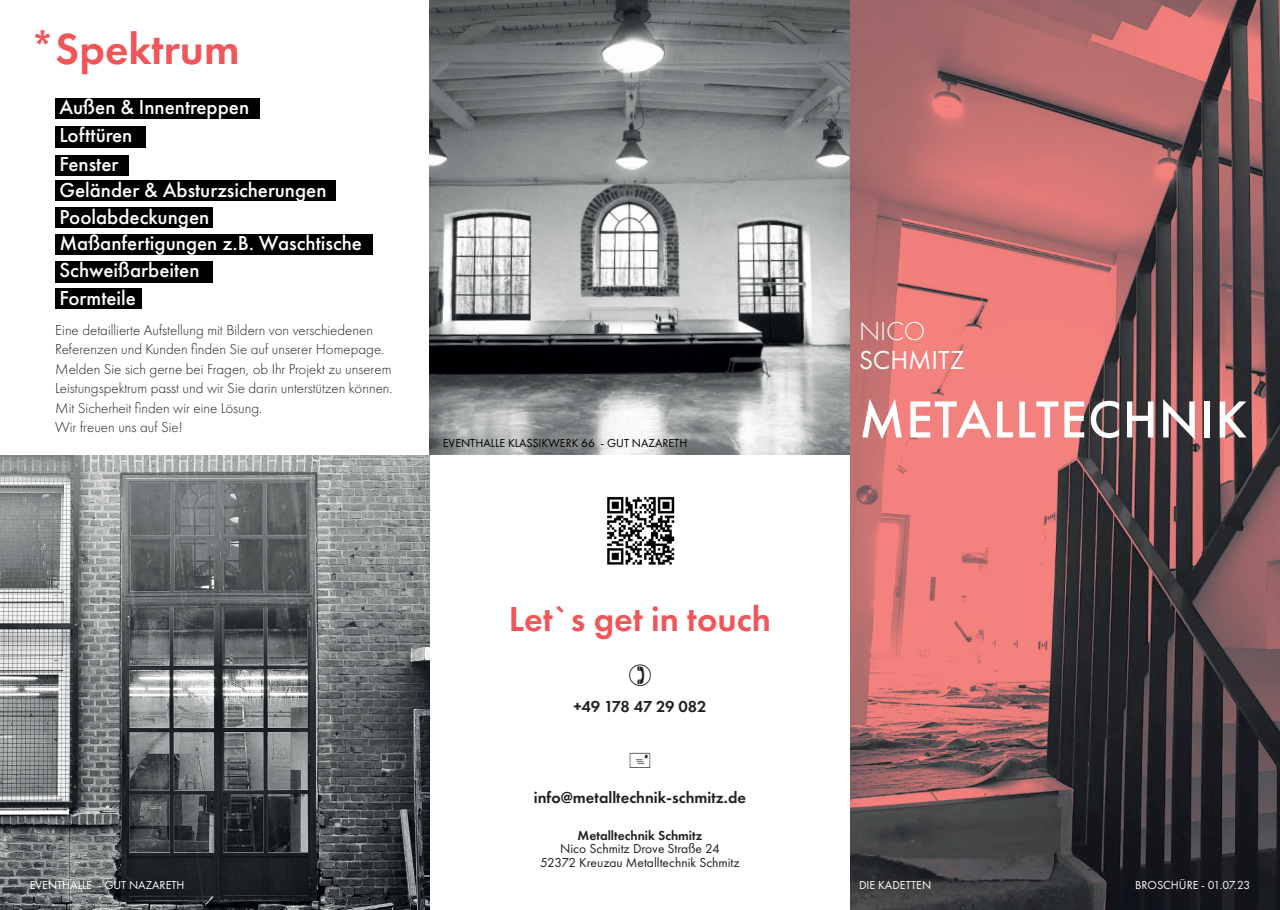
<style>
.page{position:relative;width:1280px;height:910px;background:#fff}
.page>*{position:absolute;margin:0;border:0;box-sizing:border-box;transform-origin:0 0}
.t1{font:500 54px "Futura PT";letter-spacing:.02em;color:#fff}
.t2{font:600 45px "Futura PT";color:#f05558}
.t3{font:600 36px "Futura PT";color:#f05558}
.t4{font:27px "Futura PT";color:#fff}
.t5{font:300 27px "Futura PT";color:#fff}
.t6{font:500 21px/27px "Futura PT";color:#fff}
.t7{font:600 16.5px "Futura PT";color:#231f20}
.t8{font:300 15px/19.5px "Futura PT";color:#231f20}
.t9{font:13.5px/13.5px "Futura PT";color:#231f20;text-align:center}
.t10{font:600 13.5px "Futura PT";color:#231f20}
.t11{font:12px "Futura PT";color:#fff}
.t12{font:12px "Futura PT";color:#000}
</style>
<div class="page">
<div style="left:55px;top:98px;width:204px;height:20px;background:#000"></div>
<div style="left:55px;top:126px;width:91px;height:22px;background:#000"></div>
<div style="left:55px;top:155px;width:74px;height:20px;background:#000"></div>
<div style="left:55px;top:181px;width:281px;height:20px;background:#000"></div>
<div style="left:55px;top:207px;width:158px;height:21px;background:#000"></div>
<div style="left:55px;top:234px;width:318px;height:20px;background:#000"></div>
<div style="left:55px;top:261px;width:158px;height:21px;background:#000"></div>
<div style="left:55px;top:289px;width:87px;height:20px;background:#000"></div>
<img style="left:607px;top:496px;width:68px;height:69px">
<img style="left:429px;top:0;width:421px;height:455px">
<img style="left:850px;top:0;width:430px;height:910px">
<img style="left:0;top:455px;width:429px;height:455px">
<h2 class="t2" style="left:30px;top:21px;width:211px">*Spektrum</h2>
<h3 class="t6" style="left:59px;top:93px;width:191px;line-height:28.7px">Außen &amp; Innentreppen<br>Lofttüren<br>Fenster</h3>
<h3 class="t6" style="left:59px;top:176px;width:304px">Geländer &amp; Absturzsicherungen<br>Poolabdeckungen<br>Maßanfertigungen z.B. Waschtische<br>Schweißarbeiten<br>Formteile</h3>
<p class="t8" style="left:55px;top:320px;width:339px">Eine detaillierte Aufstellung mit Bildern von verschiedenen Referenzen und Kunden finden Sie auf unserer Homepage.<br>Melden Sie sich gerne bei Fragen, ob Ihr Projekt zu unserem Leistungspektrum passt und wir Sie darin unterstützen können.<br>Mit Sicherheit finden wir eine Lösung.<br>Wir freuen uns auf Sie!</p>
<p class="t12" style="left:443px;top:435px;width:246px">EVENTHALLE KLASSIKWERK 66 - GUT NAZARETH</p>
<h3 class="t3" style="left:509px;top:596px;width:264px">Let`s get in touch</h3>
<p class="t7" style="left:573px;top:696px;width:135px">+49 178 47 29 082</p>
<p class="t7" style="left:534px;top:787px;width:214px">info@metalltechnik-schmitz.de</p>
<p class="t10" style="left:578px;top:827px;width:126px">Metalltechnik Schmitz</p>
<p class="t9" style="left:540px;top:842px;width:201px">Nico Schmitz Drove Straße 24<br>52372 Kreuzau Metalltechnik Schmitz</p>
<h3 class="t5" style="left:859px;top:316px;width:68px">NICO</h3>
<h3 class="t4" style="left:859px;top:344px;width:107px">SCHMITZ</h3>
<h1 class="t1" style="left:859px;top:387px;width:390px">METALLTECHNIK</h1>
<p class="t11" style="left:30px;top:878px;width:156px">EVENTHALLE - GUT NAZARETH</p>
<p class="t11" style="left:859px;top:878px;width:74px">DIE KADETTEN</p>
<p class="t11" style="left:1135px;top:878px;width:117px">BROSCHÜRE - 01.07.23</p>
</div>
